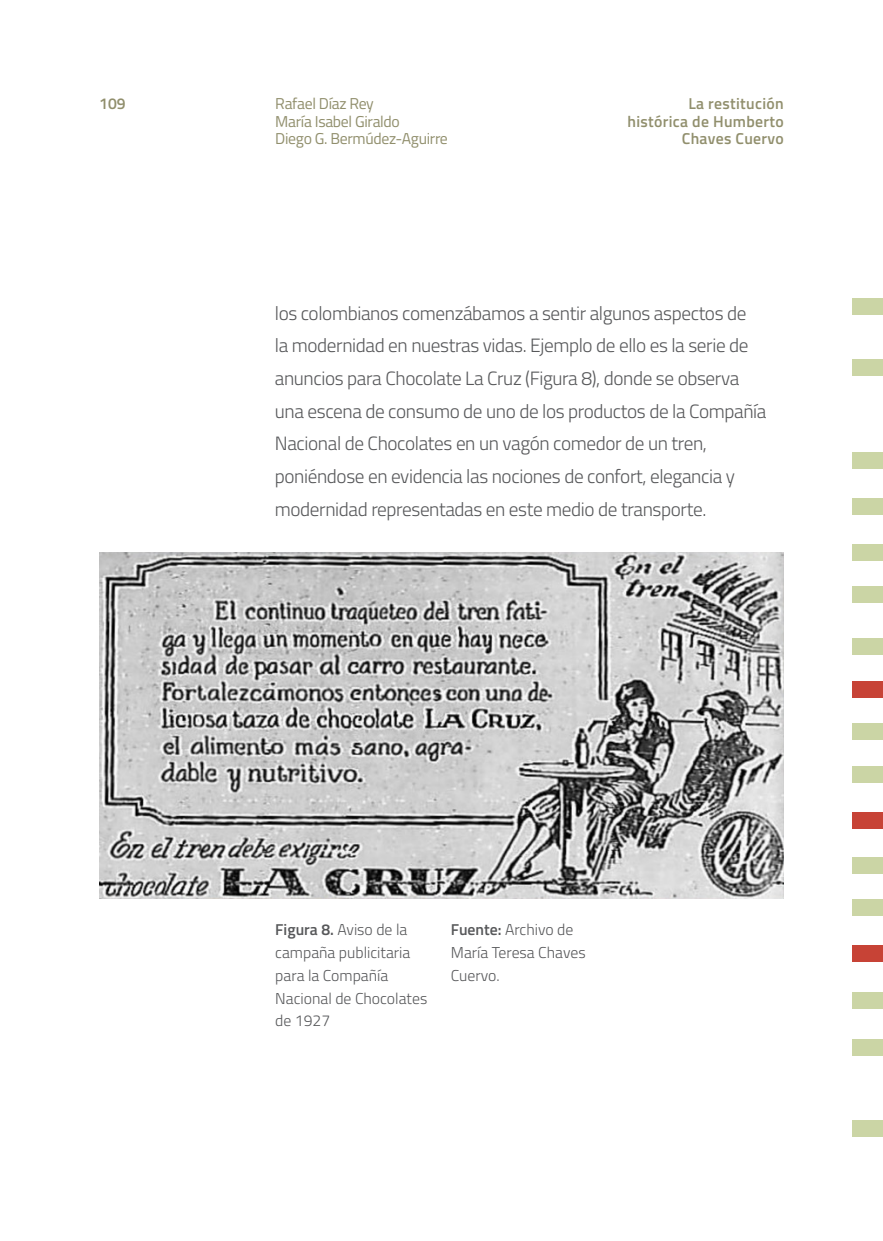
<style>
.page{position:relative;width:883px;height:1241px;background:#fff}
.page>*{position:absolute;margin:0;border:0;box-sizing:border-box;transform-origin:0 0}
.List_Paragraph{font:300 19.25px/32.7px "Titillium Web";letter-spacing:-.02em;color:#57585a}
.List_Paragraph-2{font:300 15.75px/22.8px "Titillium Web";color:#57585a}
.t1{font:15.75px/17.5px "Titillium Web";letter-spacing:-.02em;color:#918f6d}
.t2{font:600 15.75px/17.5px "Titillium Web";letter-spacing:.02em;color:#918f6d;text-align:right}
.s1{font-weight:600}
</style>
<div class="page">
<div style="left:852px;top:586px;width:31px;height:17px;background:#cbd5a5"></div>
<div style="left:852px;top:544px;width:31px;height:17px;background:#cbd5a5"></div>
<div style="left:852px;top:498px;width:31px;height:16px;background:#cbd5a5"></div>
<div style="left:852px;top:452px;width:31px;height:17px;background:#cbd5a5"></div>
<div style="left:852px;top:358px;width:31px;height:17px;background:#cbd5a5"></div>
<div style="left:852px;top:298px;width:31px;height:16px;background:#cbd5a5"></div>
<div style="left:852px;top:637px;width:31px;height:17px;background:#cbd5a5"></div>
<div style="left:852px;top:723px;width:31px;height:17px;background:#cbd5a5"></div>
<div style="left:852px;top:766px;width:31px;height:17px;background:#cbd5a5"></div>
<div style="left:852px;top:856px;width:31px;height:17px;background:#cbd5a5"></div>
<div style="left:852px;top:899px;width:31px;height:17px;background:#cbd5a5"></div>
<div style="left:852px;top:991px;width:31px;height:17px;background:#cbd5a5"></div>
<div style="left:852px;top:945px;width:31px;height:17px;background:#c74336"></div>
<div style="left:852px;top:812px;width:31px;height:17px;background:#c74336"></div>
<div style="left:852px;top:680px;width:31px;height:17px;background:#c74336"></div>
<div style="left:852px;top:1039px;width:31px;height:17px;background:#cbd5a5"></div>
<div style="left:852px;top:1119px;width:31px;height:17px;background:#cbd5a5"></div>
<img style="left:99px;top:552px;width:685px;height:346px">
<p class="t2" style="left:99px;top:94px;width:28px">109</p>
<p class="t2" style="left:628px;top:94px;width:158px">La restitución histórica de Humberto<br>Chaves Cuervo</p>
<p class="t1" style="left:275px;top:94px;width:174px">Rafael Díaz Rey<br>María Isabel Giraldo<br>Diego G. Bermúdez-Aguirre</p>
<p class="List_Paragraph" style="left:275px;top:295px;width:493px">los colombianos comenzábamos a sentir algunos aspectos de<br>la modernidad en nuestras vidas. Ejemplo de ello es la serie de anuncios para Chocolate La Cruz (Figura 8), donde se observa una escena de consumo de uno de los productos de la Compañía Nacional de Chocolates en un vagón comedor de un tren, poniéndose en evidencia las nociones de confort, elegancia y modernidad representadas en este medio de transporte.</p>
<p class="List_Paragraph-2" style="left:275px;top:917px;width:154px"><span class="s1">Figura 8.</span> Aviso de la campaña publicitaria para la Compañía<br>Nacional de Chocolates de 1927</p>
<p class="List_Paragraph-2" style="left:451px;top:917px;width:136px"><span class="s1">Fuente:</span> Archivo de<br>María Teresa Chaves<br>Cuervo.</p>
</div>
